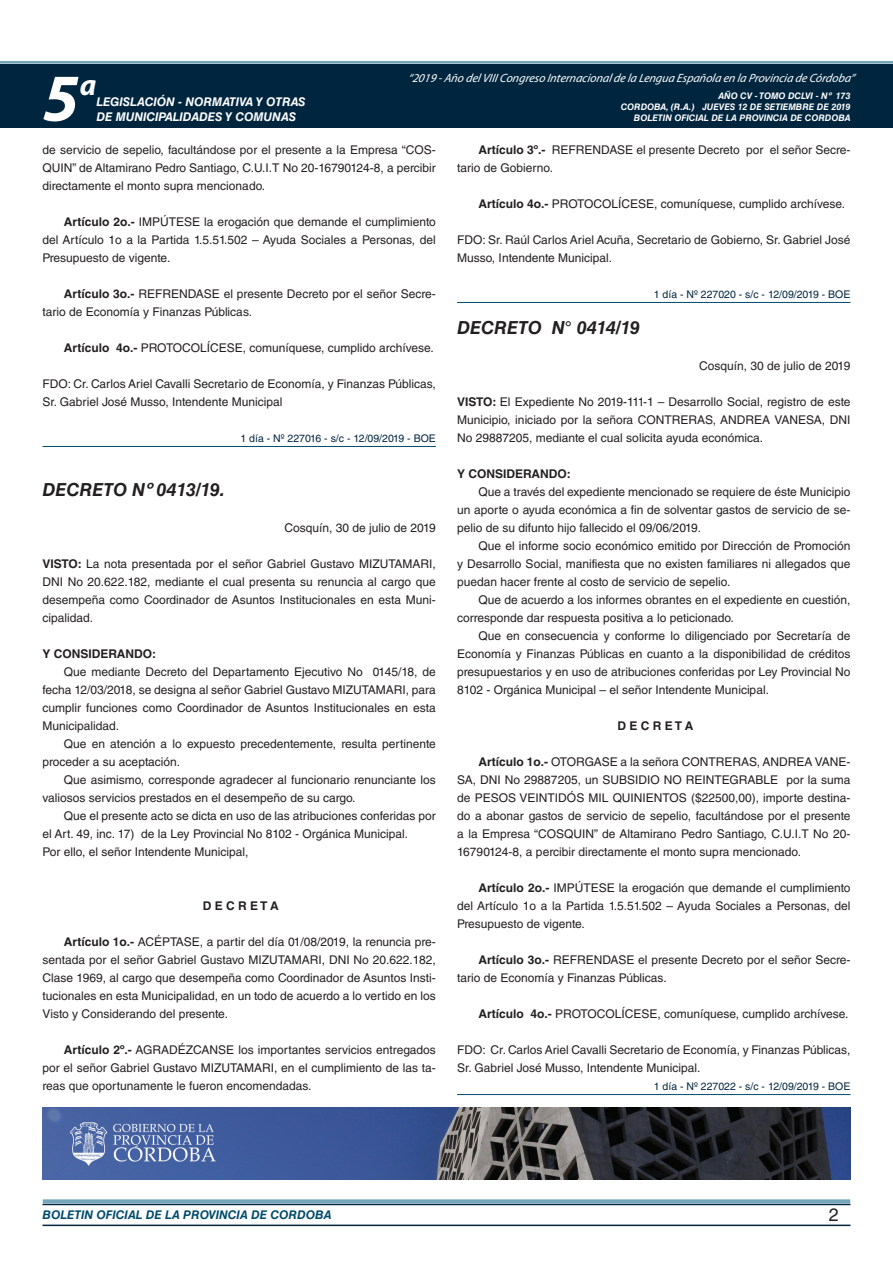
<style>
.page{position:relative;width:893px;height:1263px;background:#fff}
.page>*{position:absolute;margin:0;border:0;box-sizing:border-box;transform-origin:0 0}
.t1{font:italic 700 67.5px "Myriad Pro";color:#fff}
.t2{font:italic 700 30px "Myriad Pro";color:#fff}
.t3{font:italic 700 18px "Helvetica LT Std";color:#231f20}
.t4{font:18px "Helvetica LT Std";color:#231f20}
.t5{font:12px/18px "Helvetica LT Std";color:#231f20;text-align:justify}
.t6{font:italic 12px "Myriad Pro";color:#fff}
.t7{font:italic 700 12px "Helvetica LT Std";color:#fff}
.t8{font:700 12px "Helvetica LT Std";color:#231f20}
.t9{font:italic 700 12px "Helvetica LT Std";color:#004b6c}
.t10{font:10.5px "Helvetica LT Std";color:#00263f}
.t11{font:italic 700 9px/10.8px "Helvetica LT Std";color:#fff;text-align:right}
.s1{font-weight:700}
</style>
<div class="page">
<div style="left:0;top:61px;width:893px;height:6px;background:#fff;opacity:.75"></div>
<div style="left:0;top:64px;width:893px;height:64px;background:#00263f"></div>
<hr style="left:43px;top:1224px;width:807px;height:2px;background:#00263f">
<div style="left:42px;top:1198px;width:809px;height:8px;background:#fff;opacity:.75"></div>
<hr style="left:43px;top:446px;width:393px;height:1px;background:#004b6c">
<hr style="left:457px;top:302px;width:393px;height:1px;background:#004b6c">
<hr style="left:457px;top:1094px;width:393px;height:1px;background:#004b6c">
<img style="left:43px;top:1108px;width:807px;height:72px">
<h1 class="t1" style="left:43px;top:54px;width:38px">5</h1>
<h2 class="t2" style="left:80px;top:66px;width:18px">a</h2>
<p class="t7" style="left:96px;top:95px;width:211px">LEGISLACIÓN - NORMATIVA Y OTRAS</p>
<p class="t7" style="left:96px;top:109px;width:201px">DE MUNICIPALIDADES Y COMUNAS</p>
<p class="t6" style="left:408px;top:71px;width:448px">“2019 -Año delVIIICongreso Internacionalde la Lengua Esp añola en la Provincia de Córdoba”</p>
<p class="t11" style="left:621px;top:91px;width:231px">AÑO CV - TOMO DCLVI - Nº 173<br>CORDOBA, (R.A.) JUEVES 12 DE SETIEMBRE DE 2019<br>BOLETIN OFICIAL DE LA PROVINCIA DE CORDOBA</p>
<p class="t5" style="left:43px;top:141px;width:395px">de servicio de sepelio, facultándose por el presente a la Empresa “COS-QUIN” de Altamirano Pedro Santiago, C.U.I.T No 20-16790124-8, a percibir directamente el monto supra mencionado.</p>
<p class="t5" style="left:43px;top:213px;width:395px;text-indent:21px"><span class="s1">Artículo 2o.-</span> IMPÚTESE la erogación que demande el cumplimiento del Artículo 1o a la Partida 1.5.51.502 – Ayuda Sociales a Personas, del Presupuesto de vigente.</p>
<p class="t5" style="left:43px;top:285px;width:395px;text-indent:21px"><span class="s1">Artículo 3o.-</span> REFRENDASE el presente Decreto por el señor Secre&shy;tario de Economía y Finanzas Públicas.</p>
<p class="t5" style="left:64px;top:339px;width:372px"><span class="s1">Artículo 4o.-</span> PROTOCOLÍCESE, comuníquese, cumplido archívese.</p>
<p class="t5" style="left:43px;top:375px;width:395px">FDO: Cr. Carlos Ariel Cavalli Secretario de Economía, y Finanzas Públicas,<br>Sr. Gabriel José Musso, Intendente Municipal</p>
<p class="t10" style="left:240px;top:432px;width:197px">1 día - Nº 227016 - s/c - 12/09/2019 - BOE</p>
<h3 class="t3" style="left:43px;top:478px;width:184px">DECRETO Nº 0413/19.</h3>
<p class="t5" style="left:285px;top:519px;width:153px">Cosquín, 30 de julio de 2019</p>
<p class="t5" style="left:43px;top:555px;width:395px"><span class="s1">VISTO:</span> La nota presentada por el señor Gabriel Gustavo MIZUTAMARI, DNI No 20.622.182, mediante el cual presenta su renuncia al cargo que desempeña como Coordinador de Asuntos Institucionales en esta Muni&shy;cipalidad.</p>
<p class="t8" style="left:43px;top:646px;width:115px">Y CONSIDERANDO:</p>
<p class="t5" style="left:43px;top:663px;width:395px;text-indent:21px">Que mediante Decreto del Departamento Ejecutivo No 0145/18, de fecha 12/03/2018, se designa al señor Gabriel Gustavo MIZUTAMARI, para cumplir funciones como Coordinador de Asuntos Institucionales en esta Municipalidad.</p>
<p class="t5" style="left:43px;top:735px;width:395px;text-indent:21px">Que en atención a lo expuesto precedentemente, resulta pertinente proceder a su aceptación.</p>
<p class="t5" style="left:43px;top:771px;width:395px;text-indent:21px">Que asimismo, corresponde agradecer al funcionario renunciante los valiosos servicios prestados en el desempeño de su cargo.</p>
<p class="t5" style="left:43px;top:807px;width:395px;text-align:left;text-indent:21px">Que el presente acto se dicta en uso de las atribuciones conferidas por el Art. 49, inc. 17) de la Ley Provincial No 8102 - Orgánica Municipal.<br>Por ello, el señor Intendente Municipal,</p>
<p class="t8" style="left:203px;top:898px;width:78px">D E C R E T A</p>
<p class="t5" style="left:43px;top:933px;width:395px;text-indent:21px"><span class="s1">Artículo 1o.-</span> ACÉPTASE, a partir del día 01/08/2019, la renuncia pre&shy;sentada por el señor Gabriel Gustavo MIZUTAMARI, DNI No 20.622.182, Clase 1969, al cargo que desempeña como Coordinador de Asuntos Insti&shy;tucionales en esta Municipalidad, en un todo de acuerdo a lo vertido en los Visto y Considerando del presente.</p>
<p class="t5" style="left:43px;top:1041px;width:395px;text-indent:21px"><span class="s1">Artículo 2º.-</span> AGRADÉZCANSE los importantes servicios entregados por el señor Gabriel Gustavo MIZUTAMARI, en el cumplimiento de las ta&shy;reas que oportunamente le fueron encomendadas.</p>
<p class="t5" style="left:457px;top:141px;width:395px;text-indent:21px"><span class="s1">Artículo 3º.-</span> REFRENDASE el presente Decreto por el señor Secre&shy;tario de Gobierno.</p>
<p class="t5" style="left:478px;top:195px;width:368px"><span class="s1">Artículo 4o.-</span> PROTOCOLÍCESE, comuníquese, cumplido archívese.</p>
<p class="t5" style="left:457px;top:231px;width:395px">FDO: Sr. Raúl Carlos Ariel Acuña, Secretario de Gobierno, Sr. Gabriel José<br>Musso, Intendente Municipal.</p>
<p class="t10" style="left:654px;top:288px;width:198px">1 día - Nº 227020 - s/c - 12/09/2019 - BOE</p>
<h3 class="t3" style="left:457px;top:316px;width:184px">DECRETO N° 0414/19</h3>
<p class="t5" style="left:699px;top:357px;width:153px">Cosquín, 30 de julio de 2019</p>
<p class="t5" style="left:457px;top:393px;width:395px"><span class="s1">VISTO:</span> El Expediente No 2019-111-1 – Desarrollo Social, registro de este Municipio, iniciado por la señora CONTRERAS, ANDREA VANESA, DNI No 29887205, mediante el cual solicita ayuda económica.</p>
<p class="t8" style="left:457px;top:466px;width:115px">Y CONSIDERANDO:</p>
<p class="t5" style="left:457px;top:483px;width:395px;text-indent:21px">Que a través del expediente mencionado se requiere de éste Municipio un aporte o ayuda económica a fin de solventar gastos de servicio de se&shy;pelio de su difunto hijo fallecido el 09/06/2019.</p>
<p class="t5" style="left:457px;top:537px;width:395px;text-indent:21px">Que el informe socio económico emitido por Dirección de Promoción y Desarrollo Social, manifiesta que no existen familiares ni allegados que puedan hacer frente al costo de servicio de sepelio.</p>
<p class="t5" style="left:457px;top:591px;width:395px;text-indent:21px">Que de acuerdo a los informes obrantes en el expediente en cuestión, corresponde dar respuesta positiva a lo peticionado.</p>
<p class="t5" style="left:457px;top:627px;width:395px;text-indent:21px">Que en consecuencia y conforme lo diligenciado por Secretaría de Economía y Finanzas Públicas en cuanto a la disponibilidad de créditos presupuestarios y en uso de atribuciones conferidas por Ley Provincial No 8102 - Orgánica Municipal – el señor Intendente Municipal.</p>
<p class="t8" style="left:617px;top:718px;width:78px">D E C R E T A</p>
<p class="t5" style="left:457px;top:753px;width:395px;text-indent:21px"><span class="s1">Artículo 1o.-</span> OTORGASE a la señora CONTRERAS, ANDREA VANE-SA, DNI No 29887205, un SUBSIDIO NO REINTEGRABLE por la suma de PESOS VEINTIDÓS MIL QUINIENTOS ($22500,00), importe destina&shy;do a abonar gastos de servicio de sepelio, facultándose por el presente a la Empresa “COSQUIN” de Altamirano Pedro Santiago, C.U.I.T No 20- 16790124-8, a percibir directamente el monto supra mencionado.</p>
<p class="t5" style="left:457px;top:879px;width:395px;text-indent:21px"><span class="s1">Artículo 2o.-</span> IMPÚTESE la erogación que demande el cumplimiento del Artículo 1o a la Partida 1.5.51.502 – Ayuda Sociales a Personas, del Presupuesto de vigente.</p>
<p class="t5" style="left:457px;top:951px;width:395px;text-indent:21px"><span class="s1">Artículo 3o.-</span> REFRENDASE el presente Decreto por el señor Secre&shy;tario de Economía y Finanzas Públicas.</p>
<p class="t5" style="left:478px;top:1005px;width:372px"><span class="s1">Artículo 4o.-</span> PROTOCOLÍCESE, comuníquese, cumplido archívese.</p>
<p class="t5" style="left:457px;top:1041px;width:395px">FDO: Cr. Carlos Ariel Cavalli Secretario de Economía, y Finanzas Públicas,<br>Sr. Gabriel José Musso, Intendente Municipal.</p>
<p class="t10" style="left:654px;top:1080px;width:198px">1 día - Nº 227022 - s/c - 12/09/2019 - BOE</p>
<p class="t9" style="left:43px;top:1208px;width:290px">BOLETIN OFICIAL DE LA PROVINCIA DE CORDOBA</p>
<h3 class="t4" style="left:829px;top:1204px;width:12px">2</h3>
</div>
